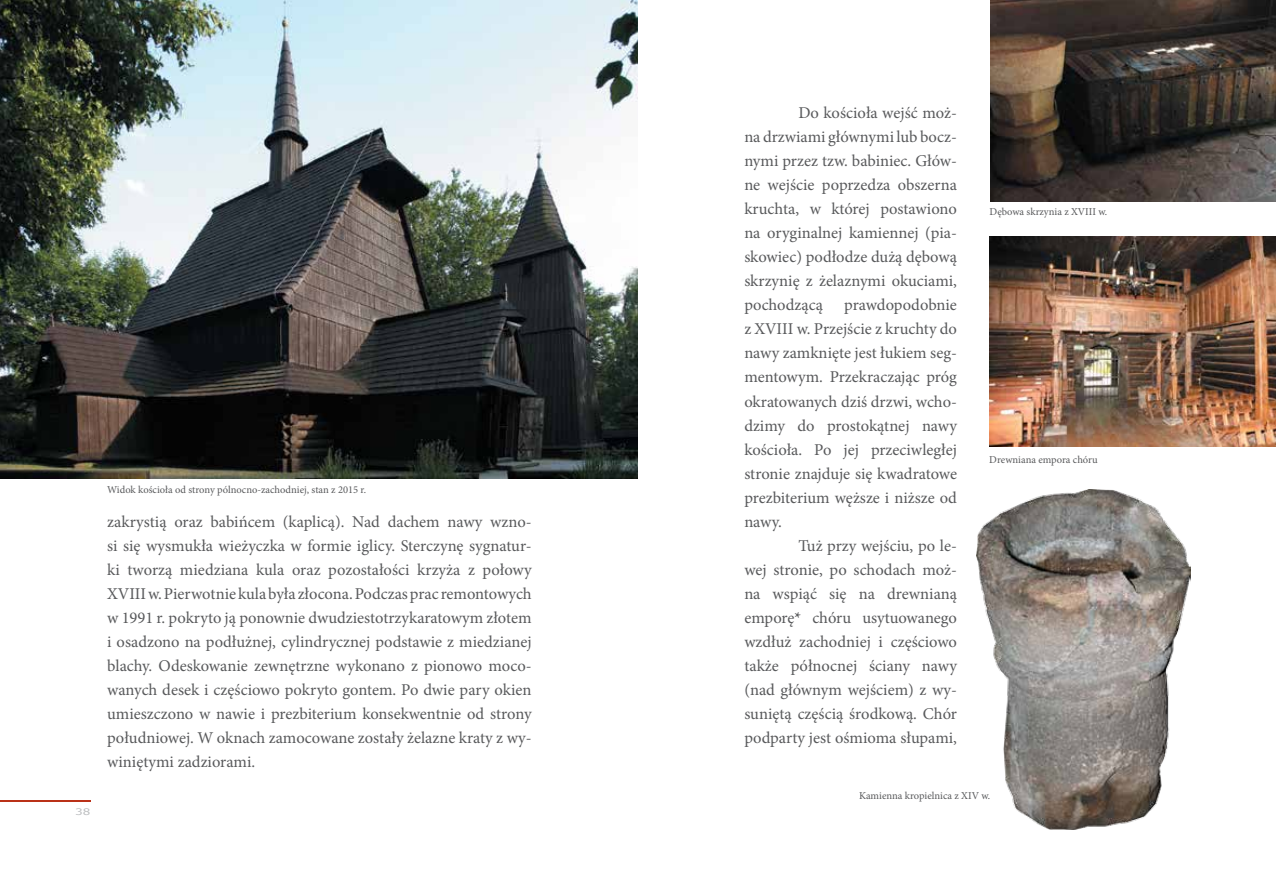
<style>
.page{position:relative;width:1276px;height:893px;background:#fff}
.page>*{position:absolute;margin:0;border:0;box-sizing:border-box;transform-origin:0 0}
.t1{font:16.5px/24px "Minion Pro";color:#58595b;text-align:justify}
.t2{font:10.5px "Minion Pro";color:#58595b}
.t3{font:9px "Verdana";color:#bcbec0;scale:1.33 1}
.s1{font-weight:700}
</style>
<div class="page">
<hr style="left:0;top:800px;width:91px;height:2px;background:#ba3118">
<img style="left:989px;top:236px;width:287px;height:210px">
<img style="left:976px;top:489px;width:214px;height:340px">
<img style="left:0;top:0;width:638px;height:478px">
<img style="left:990px;top:0;width:286px;height:201px">
<p class="t3" style="left:75px;top:806px;width:13px">38</p>
<p class="t2" style="left:107px;top:483px;width:260px">Widok kościoła od strony pólnocno-zachodniej, stan z 2015 r.</p>
<p class="t1" style="left:107px;top:509px;width:426px">zakrystią oraz babińcem (kaplicą). Nad dachem nawy wzno&shy;si się wysmukła wieżyczka w formie iglicy. Sterczynę sygnatur&shy;ki tworzą miedziana kula oraz pozostałości krzyża z połowy XVIII w. Pierwotnie kula była złocona. Podczas prac remontowych w 1991 r. pokryto ją ponownie dwudziestotrzykaratowym złotem i osadzono na podłużnej, cylindrycznej podstawie z miedzianej blachy. Odeskowanie zewnętrzne wykonano z pionowo moco&shy;wanych desek i częściowo pokryto gontem. Po dwie pary okien umieszczono w nawie i prezbiterium konsekwentnie od strony południowej. W oknach zamocowane zostały żelazne kraty z wy&shy;winiętymi zadziorami.</p>
<p class="t1" style="left:744px;top:101px;width:214px;text-indent:54px">Do kościoła wejść moż&shy;na drzwiami głównymi lub bocz&shy;nymi przez tzw. babiniec. Głów&shy;ne wejście poprzedza obszerna kruchta, w której postawiono na oryginalnej kamiennej (pia&shy;skowiec) podłodze dużą dębową skrzynię z żelaznymi okuciami, pochodzącą</p>
<p class="t1" style="left:744px;top:293px;width:214px;text-indent:100px">prawdopodobnie z XVIII w. Przejście z kruchty do nawy zamknięte jest łukiem seg&shy;mentowym. Przekraczając próg okratowanych dziś drzwi, wcho&shy;dzimy do prostokątnej nawy kościoła. Po jej przeciwległej stronie znajduje się kwadratowe prezbiterium węższe i niższe od nawy.</p>
<p class="t1" style="left:744px;top:533px;width:214px;text-indent:54px">Tuż przy wejściu, po le&shy;wej stronie, po schodach moż&shy;na wspiąć się na drewnianą emporę<span class="s1">*</span> chóru usytuowanego wzdłuż zachodniej i częściowo także północnej ściany nawy (nad głównym wejściem) z wy&shy;suniętą częścią środkową. Chór podparty jest ośmioma słupami,</p>
<p class="t2" style="left:989px;top:205px;width:119px">Dębowa skrzynia z XVIII w.</p>
<p class="t2" style="left:989px;top:452px;width:110px">Drewniana empora chóru</p>
<p class="t2" style="left:859px;top:788px;width:133px">Kamienna kropielnica z XIV w.</p>
</div>
